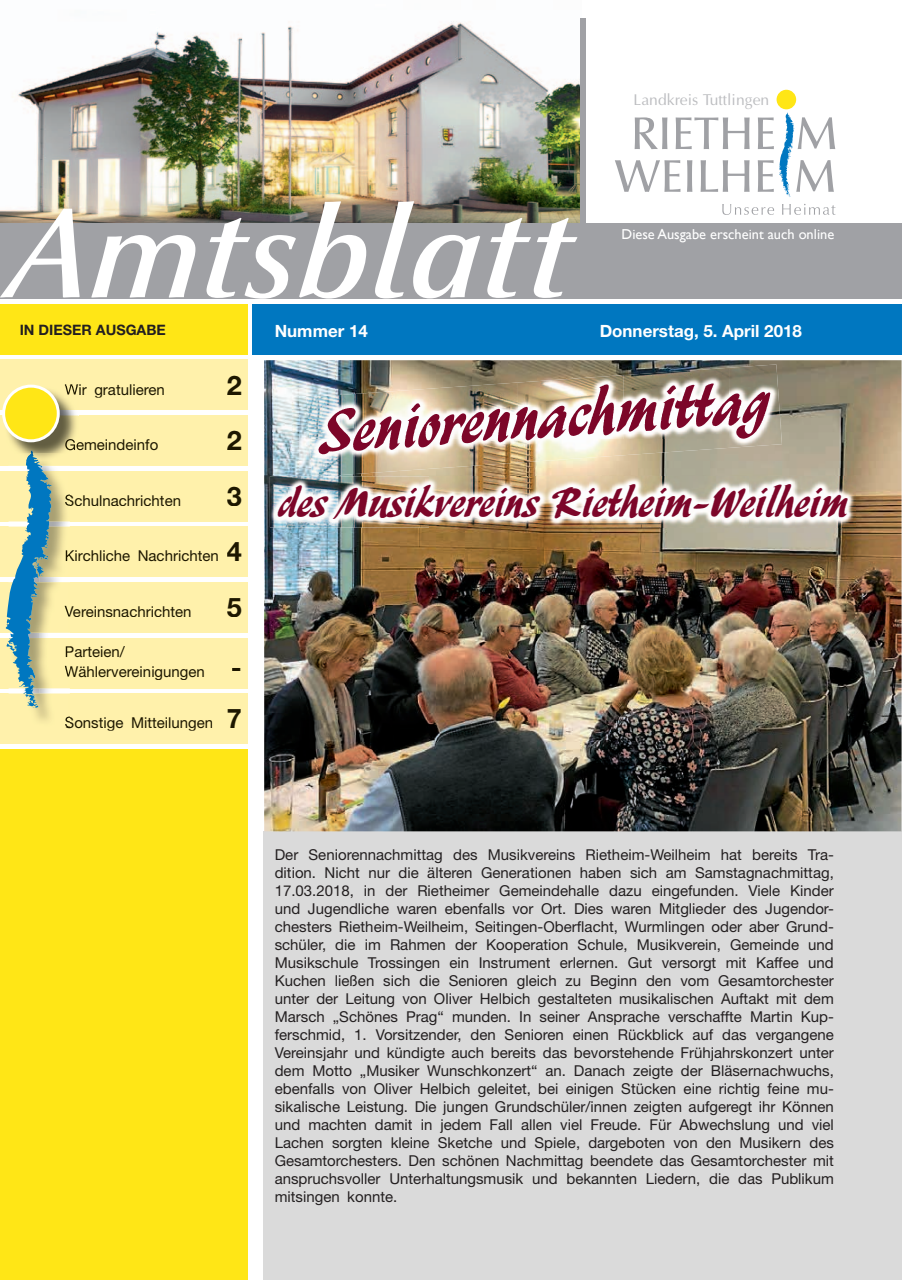
<style>
.page{position:relative;width:902px;height:1280px;background:#fff}
.page>*{position:absolute;margin:0;border:0;box-sizing:border-box;transform-origin:0 0}
.t1{font:700 58.05px "Sayer Esprit BQ";color:#7c0629}
.t2{font:700 39px "Sayer Esprit BQ";color:#7c0629}
.t3{font:700 27px "Helvetica Neue";color:#1d1700}
.t4{font:700 16.95px "Helvetica Neue";color:#fff}
.t5{font:15.75px "Optima";color:#bcbdc0}
.t6{font:15px/18px "Helvetica Neue";color:#231f20;text-align:justify}
.t7{font:15px/19.5px "Helvetica Neue";color:#1d1700}
.t8{font:14.4px "Gill Sans";color:#fff}
.t9{font:700 14.4px "Helvetica Neue";color:#231f20}
.s1{font-weight:700;font-size:27px}
</style>
<div class="page">
<img style="left:17px;top:21px;width:563px;height:202px">
<svg style="left:615px;top:113px;width:220px;height:102px"></svg>
<div style="left:776px;top:90px;width:20px;height:19px;background:#ffe616;border-radius:50%"></div>
<div style="left:0;top:223px;width:901px;height:76px;background:#a0a1a5"></div>
<div style="left:580px;top:18px;width:6px;height:213px;background:#a0a1a5"></div>
<div style="left:0;top:304px;width:247px;height:50px;background:#ffe616"></div>
<div style="left:0;top:360px;width:247px;height:50px;background:#fff1ab"></div>
<div style="left:0;top:415px;width:247px;height:51px;background:#fff1ab"></div>
<div style="left:0;top:527px;width:247px;height:50px;background:#fff1ab"></div>
<div style="left:0;top:638px;width:247px;height:50px;background:#fff1ab"></div>
<div style="left:0;top:471px;width:247px;height:50px;background:#fff1ab"></div>
<div style="left:0;top:582px;width:247px;height:51px;background:#fff1ab"></div>
<div style="left:0;top:694px;width:247px;height:50px;background:#fff1ab"></div>
<div style="left:0;top:749px;width:247px;height:531px;background:#ffe616"></div>
<div style="left:253px;top:304px;width:648px;height:50px;background:#0077c0"></div>
<svg style="left:0;top:201px;width:577px;height:98px"></svg>
<img style="left:52px;top:469px;width:18px;height:225px">
<img style="left:52px;top:527px;width:18px;height:50px">
<img style="left:52px;top:638px;width:18px;height:50px">
<img style="left:52px;top:582px;width:18px;height:51px">
<img style="left:34px;top:708px;width:36px;height:13px">
<img style="left:12px;top:442px;width:60px;height:12px">
<svg style="left:5px;top:451px;width:47px;height:257px"></svg>
<div style="left:264px;top:832px;width:637px;height:448px;background:#dadada"></div>
<svg style="left:2px;top:384px;width:77px;height:58px"></svg>
<img style="left:65px;top:387px;width:14px;height:11px">
<img style="left:65px;top:439px;width:14px;height:11px">
<svg style="left:65px;top:495px;width:5px;height:11px"></svg>
<svg style="left:66px;top:550px;width:4px;height:11px"></svg>
<svg style="left:65px;top:606px;width:5px;height:11px"></svg>
<svg style="left:66px;top:646px;width:4px;height:11px"></svg>
<img style="left:65px;top:666px;width:5px;height:14px">
<svg style="left:65px;top:717px;width:5px;height:10px"></svg>
<img style="left:264px;top:360px;width:637px;height:471px">
<img style="left:270px;top:476px;width:585px;height:51px">
<img style="left:306px;top:390px;width:106px;height:49px">
<img style="left:412px;top:382px;width:105px;height:57px">
<img style="left:517px;top:375px;width:106px;height:64px">
<img style="left:623px;top:368px;width:106px;height:71px">
<img style="left:729px;top:364px;width:52px;height:84px">
<img style="left:309px;top:439px;width:209px;height:37px">
<img style="left:517px;top:439px;width:212px;height:24px">
<p class="t5" style="left:633px;top:90px;width:137px">Landkreis Tuttlingen</p>
<p class="t9" style="left:20px;top:321px;width:148px">IN DIESER AUSGABE</p>
<p class="t7" style="left:65px;top:379px;width:102px">Wir gratulieren</p>
<h3 class="t3" style="left:227px;top:368px;width:17px">2</h3>
<p class="t7" style="left:65px;top:435px;width:95px">Gemeindeinfo</p>
<h3 class="t3" style="left:227px;top:424px;width:17px">2</h3>
<p class="t7" style="left:65px;top:490px;width:118px">Schulnachrichten</p>
<h3 class="t3" style="left:227px;top:479px;width:17px">3</h3>
<p class="t7" style="left:65px;top:546px;width:179px">Kirchliche Nachrichten <span class="s1">4</span></p>
<p class="t7" style="left:65px;top:601px;width:128px">Vereinsnachrichten</p>
<h3 class="t3" style="left:227px;top:590px;width:17px">5</h3>
<p class="t7" style="left:65px;top:642px;width:179px">Parteien/<br>Wählervereinigungen <span class="s1">-</span></p>
<p class="t7" style="left:65px;top:712px;width:179px">Sonstige Mitteilungen <span class="s1">7</span></p>
<p class="t8" style="left:621px;top:226px;width:214px">Diese Ausgabe erscheint auch online</p>
<p class="t4" style="left:275px;top:320px;width:95px">Nummer 14</p>
<p class="t4" style="left:599px;top:320px;width:204px">Donnerstag, 5. April 2018</p>
<h1 class="t1" style="left:316px;top:398px;width:452px;rotate:-4deg">Seniorennachmittag</h1>
<h2 class="t2" style="left:278px;top:480px;width:571px">des Musikvereins Rietheim-Weilheim</h2>
<p class="t6" style="left:275px;top:846px;width:560px">Der Seniorennachmittag des Musikvereins Rietheim-Weilheim hat bereits Tra&shy;dition. Nicht nur die älteren Generationen haben sich am Samstagnachmittag, 17.03.2018, in der Rietheimer Gemeindehalle dazu eingefunden. Viele Kinder und Jugendliche waren ebenfalls vor Ort. Dies waren Mitglieder des Jugendor&shy;chesters Rietheim-Weilheim, Seitingen-Oberflacht, Wurmlingen oder aber Grund&shy;schüler, die im Rahmen der Kooperation Schule, Musikverein, Gemeinde und Musikschule Trossingen ein Instrument erlernen. Gut versorgt mit Kaffee und Kuchen ließen sich die Senioren gleich zu Beginn den vom Gesamtorchester unter der Leitung von Oliver Helbich gestalteten musikalischen Auftakt mit dem Marsch „Schönes Prag“ munden. In seiner Ansprache verschaffte Martin Kup&shy;ferschmid, 1. Vorsitzender, den Senioren einen Rückblick auf das vergangene Vereinsjahr und kündigte auch bereits das bevorstehende Frühjahrskonzert unter dem Motto „Musiker Wunschkonzert“ an. Danach zeigte der Bläsernachwuchs, ebenfalls von Oliver Helbich geleitet, bei einigen Stücken eine richtig feine mu&shy;sikalische Leistung. Die jungen Grundschüler/innen zeigten aufgeregt ihr Können und machten damit in jedem Fall allen viel Freude. Für Abwechslung und viel Lachen sorgten kleine Sketche und Spiele, dargeboten von den Musikern des Gesamtorchesters. Den schönen Nachmittag beendete das Gesamtorchester mit anspruchsvoller Unterhaltungsmusik und bekannten Liedern, die das Publikum mitsingen konnte.</p>
</div>
